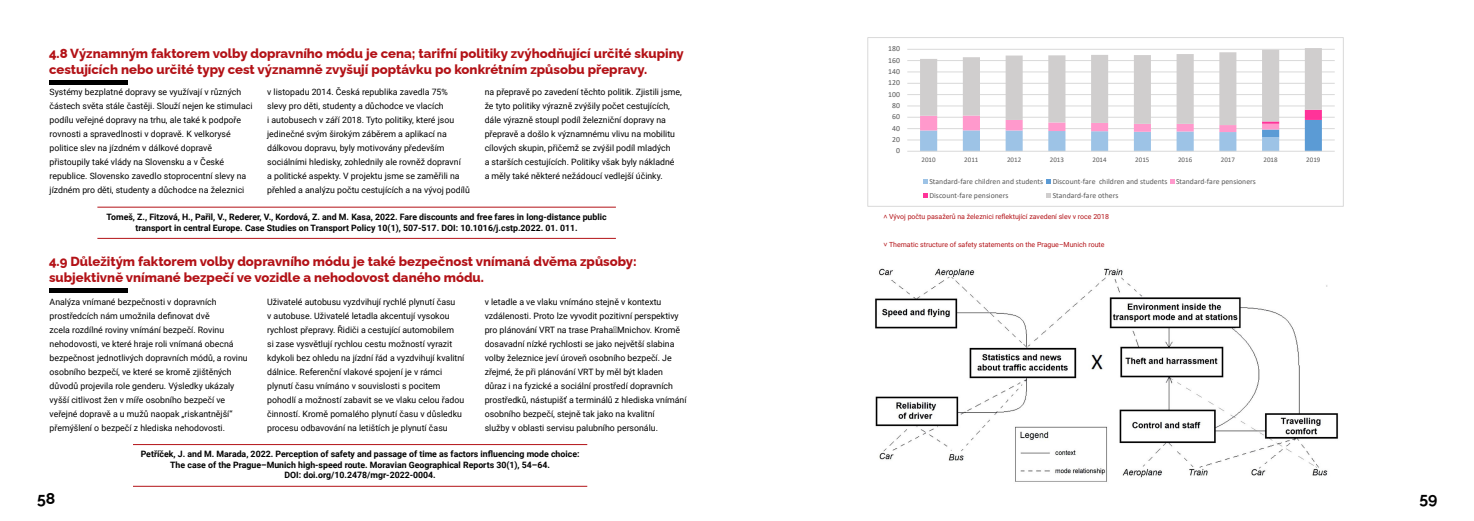
<style>
.page{position:relative;width:1474px;height:521px;background:#fff}
.page>*{position:absolute;margin:0;border:0;box-sizing:border-box;transform-origin:0 0}
.t1{font:100 15.75px "Raleway";color:#000}
.t2{font:100 13.12px/15.8px "Raleway";color:#b31217}
.t3{font:8.75px/14px "Roboto";color:#000}
.t4{font:700 8.75px/10.5px "Roboto";color:#000;text-align:center}
.t5{font:7.7px/14px "Calibri";letter-spacing:.005em;color:#595959}
.t6{font:7px "Roboto";color:#b31217}
.t7{font:7px "Calibri";color:#595959}
.s1{font-family:"Arial"}
</style>
<div class="page">
<hr style="left:49px;top:81px;width:78px;height:4px;background:#000">
<hr style="left:97px;top:207px;width:519px;height:1px;background:#b31217">
<hr style="left:97px;top:238px;width:519px;height:1px;background:#b31217">
<hr style="left:907px;top:140px;width:427px;height:1px;background:#d9d9d9">
<hr style="left:907px;top:128px;width:427px;height:1px;background:#d9d9d9">
<hr style="left:907px;top:117px;width:427px;height:1px;background:#d9d9d9">
<hr style="left:907px;top:106px;width:427px;height:1px;background:#d9d9d9">
<hr style="left:907px;top:94px;width:427px;height:1px;background:#d9d9d9">
<hr style="left:907px;top:83px;width:427px;height:1px;background:#d9d9d9">
<hr style="left:907px;top:72px;width:427px;height:1px;background:#d9d9d9">
<hr style="left:907px;top:60px;width:427px;height:1px;background:#d9d9d9">
<hr style="left:907px;top:49px;width:427px;height:1px;background:#d9d9d9">
<svg style="left:920px;top:125px;width:401px;height:26px"></svg>
<svg style="left:920px;top:48px;width:401px;height:77px"></svg>
<hr style="left:907px;top:151px;width:427px;height:1px;background:#d9d9d9">
<svg style="left:923px;top:180px;width:4px;height:4px"></svg>
<svg style="left:1046px;top:180px;width:4px;height:4px"></svg>
<svg style="left:1170px;top:180px;width:4px;height:4px"></svg>
<svg style="left:923px;top:194px;width:4px;height:4px"></svg>
<svg style="left:1046px;top:194px;width:4px;height:4px"></svg>
<div style="left:867px;top:37px;width:476px;height:170px;border:1px solid #d9d9d9"></div>
<hr style="left:49px;top:288px;width:78px;height:4px;background:#000">
<hr style="left:133px;top:444px;width:454px;height:1px;background:#b31217">
<hr style="left:133px;top:486px;width:454px;height:1px;background:#b31217">
<img style="left:875px;top:268px;width:463px;height:214px">
<h2 class="t2" style="left:49px;top:44px;width:636px">4.8 Významným faktorem volby dopravního módu je cena; tarifní politiky zvýhodňující určité skupiny cestujících nebo určité typy cest významně zvyšují poptávku po konkrétním způsobu přepravy.</h2>
<p class="t3" style="left:50px;top:84px;width:204px">Systémy bezplatné dopravy se využívají v různých částech světa stále častěji. Slouží nejen ke stimulaci podílu veřejné dopravy na trhu, ale také k podpoře rovnosti a spravedlnosti v dopravě. K velkorysé politice slev na jízdném v dálkové dopravě přistoupily také vlády na Slovensku a v České republice. Slovensko zavedlo stoprocentní slevy na jízdném pro děti, studenty a důchodce na železnici</p>
<p class="t3" style="left:267px;top:84px;width:204px">v listopadu 2014. Česká republika zavedla 75%<br>slevy pro děti, studenty a důchodce ve vlacích<br>i autobusech v září 2018. Tyto politiky, které jsou jedinečné svým širokým záběrem a aplikací na dálkovou dopravu, byly motivovány především sociálními hledisky, zohlednily ale rovněž dopravní<br>a politické aspekty. V projektu jsme se zaměřili na přehled a analýzu počtu cestujících a na vývoj podílů</p>
<p class="t3" style="left:484px;top:84px;width:199px">na přepravě po zavedení těchto politik. Zjistili jsme, že tyto politiky výrazně zvýšily počet cestujících, dále výrazně stoupl podíl železniční dopravy na přepravě a došlo k významnému vlivu na mobilitu cílových skupin, přičemž se zvýšil podíl mladých<br>a starších cestujících. Politiky však byly nákladné<br>a měly také některé nežádoucí vedlejší účinky.</p>
<p class="t4" style="left:107px;top:211px;width:501px">Tomeš, Z., Fitzová, H., Pařil, V., Rederer, V., Kordová, Z. and M. Kasa, 2022. Fare discounts and free fares in long‑distance public transport in central Europe. Case Studies on Transport Policy 10(1), 507-517. DOI: 10.1016/j.cstp.2022. 01. 011.</p>
<h2 class="t2" style="left:49px;top:252px;width:589px">4.9 Důležitým faktorem volby dopravního módu je také bezpečnost vnímaná dvěma způsoby: subjektivně vnímané bezpečí ve vozidle a nehodovost daného módu.</h2>
<p class="t3" style="left:50px;top:294px;width:199px">Analýza vnímané bezpečnosti v dopravních prostředcích nám umožnila definovat dvě<br>zcela rozdílné roviny vnímání bezpečí. Rovinu nehodovosti, ve které hraje roli vnímaná obecná bezpečnost jednotlivých dopravních módů, a rovinu osobního bezpečí, ve které se kromě zjištěných důvodů projevila role genderu. Výsledky ukázaly vyšší citlivost žen v míře osobního bezpečí ve veřejné dopravě a u mužů naopak „riskantnější“ přemýšlení o bezpečí z hlediska nehodovosti.</p>
<p class="t3" style="left:267px;top:294px;width:199px">Uživatelé autobusu vyzdvihují rychlé plynutí času<br>v autobuse. Uživatelé letadla akcentují vysokou rychlost přepravy. Řidiči a cestující automobilem<br>si zase vysvětlují rychlou cestu možností vyrazit kdykoli bez ohledu na jízdní řád a vyzdvihují kvalitní dálnice. Referenční vlakové spojení je v rámci plynutí času vnímáno v souvislosti s pocitem pohodlí a možností zabavit se ve vlaku celou řadou činností. Kromě pomalého plynutí času v důsledku procesu odbavování na letištích je plynutí času</p>
<p class="t3" style="left:484px;top:294px;width:203px">v letadle a ve vlaku vnímáno stejně v kontextu vzdálenosti. Proto lze vyvodit pozitivní perspektivy pro plánování VRT na trase Praha‒Mnichov. Kromě dosavadní nízké rychlosti se jako největší slabina volby železnice jeví úroveň osobního bezpečí. Je zřejmé, že při plánování VRT by měl být kladen důraz i na fyzické a sociální prostředí dopravních prostředků, nástupišť a terminálů z hlediska vnímání osobního bezpečí, stejně tak jako na kvalitní<br>služby v oblasti servisu palubního personálu.</p>
<p class="t4" style="left:141px;top:449px;width:440px">Petříček, J. and M. Marada, 2022. Perception of safety and passage of time as factors influencing mode choice:<br>The case of the Prague–Munich high‑speed route. Moravian Geographical Reports 30(1), 54–64.<br>DOI: doi.org/10.2478/mgr-2022-0004.</p>
<p class="t5" style="left:888px;top:42px;width:13px">180</p>
<p class="t5" style="left:888px;top:53px;width:13px">160</p>
<p class="t5" style="left:888px;top:64px;width:13px">140</p>
<p class="t5" style="left:888px;top:76px;width:13px">120</p>
<p class="t5" style="left:888px;top:87px;width:13px">100</p>
<p class="t5" style="left:892px;top:98px;width:9px">80</p>
<p class="t5" style="left:892px;top:110px;width:9px">60</p>
<p class="t5" style="left:892px;top:121px;width:9px">40</p>
<p class="t5" style="left:892px;top:132px;width:9px">20</p>
<p class="t5" style="left:896px;top:144px;width:5px">0</p>
<p class="t7" style="left:921px;top:155px;width:16px">2010</p>
<p class="t7" style="left:964px;top:155px;width:16px">2011</p>
<p class="t7" style="left:1007px;top:155px;width:16px">2012</p>
<p class="t7" style="left:1049px;top:155px;width:16px">2013</p>
<p class="t7" style="left:1092px;top:155px;width:16px">2014</p>
<p class="t7" style="left:1135px;top:155px;width:16px">2015</p>
<p class="t7" style="left:1178px;top:155px;width:16px">2016</p>
<p class="t7" style="left:1220px;top:155px;width:16px">2017</p>
<p class="t7" style="left:1263px;top:155px;width:16px">2018</p>
<p class="t7" style="left:1306px;top:155px;width:16px">2019</p>
<p class="t5" style="left:929px;top:174px;width:328px">Standard-fare children and students Discount-fare children and students Standard-fare pensioners<br>Discount-fare pensioners</p>
<p class="t5" style="left:1052px;top:188px;width:67px">Standard-fare others</p>
<p class="t6" style="left:883px;top:211px;width:227px"><span class="s1">˄</span> Vývoj počtu pasažerů na železnici reflektující zavedení slev v roce 2018</p>
<p class="t6" style="left:883px;top:239px;width:223px"><span class="s1">˅</span> Thematic structure of safety statements on the Prague–Munich route</p>
<h1 class="t1" style="left:37px;top:485px;width:20px">58</h1>
<h1 class="t1" style="left:1419px;top:485px;width:20px">59</h1>
</div>
